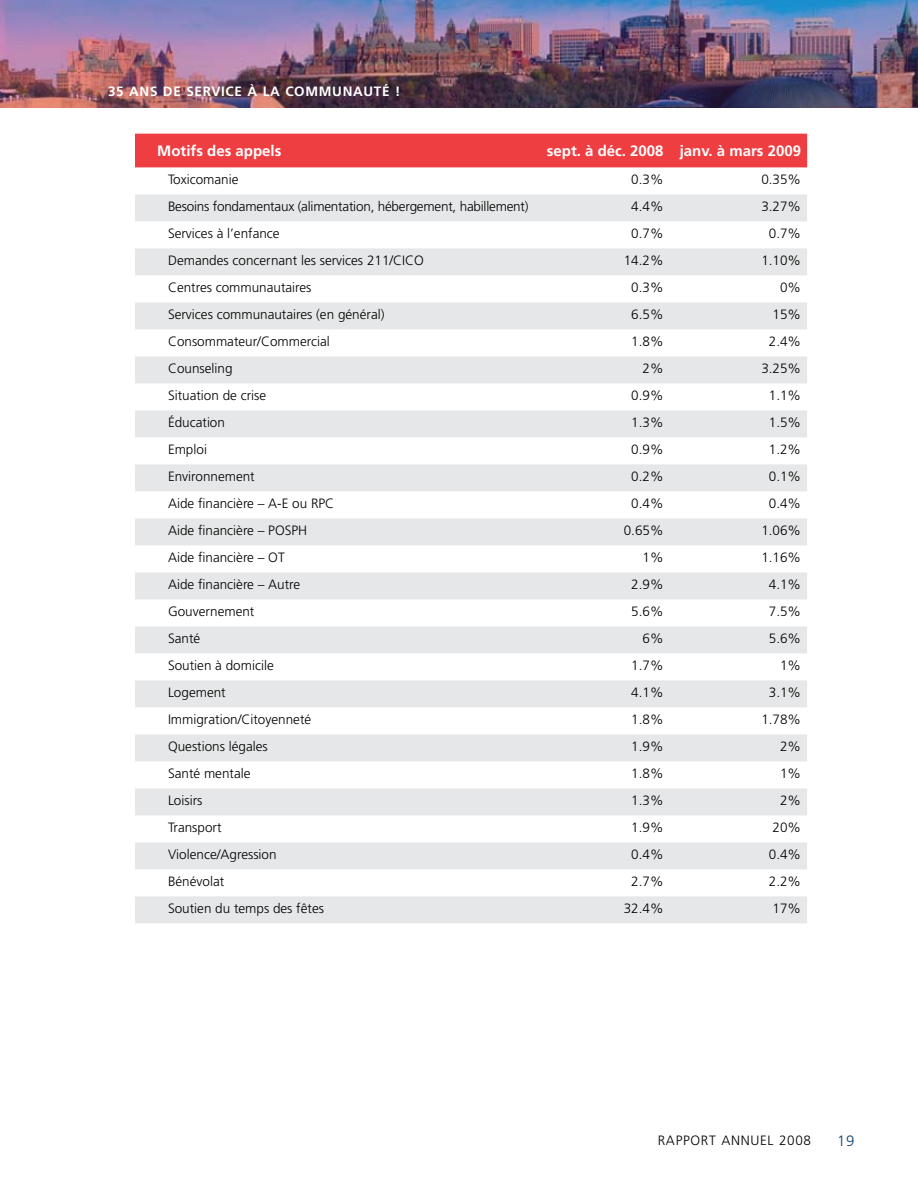
<style>
.page{position:relative;width:918px;height:1188px;background:#fff}
.page>*{position:absolute;margin:0;border:0;box-sizing:border-box;transform-origin:0 0}
.t1{font:700 15px "Frutiger";color:#fff}
.t2{font:300 15px "Frutiger";color:#10426a}
.t3{font:300 13.5px "Frutiger";color:#000}
.t4{font:700 13.5px "Frutiger";letter-spacing:.05em;color:#fff}
.t5{font:300 13.5px "Frutiger";letter-spacing:.05em;color:#000}
</style>
<div class="page">
<img style="left:0;top:0;width:918px;height:108px">
<div style="left:135px;top:134px;width:672px;height:33px;background:#ef3e42"></div>
<svg style="left:135px;top:194px;width:672px;height:729px"></svg>
<p class="t4" style="left:108px;top:83px;width:294px">35 ANS DE SERVICE À LA COMMUNAUTÉ !</p>
<p class="t1" style="left:157px;top:142px;width:126px">MOTIFS DES APPELS</p>
<p class="t1" style="left:547px;top:142px;width:256px">SEPT. À DÉC. 2008 JANV. À MARS 2009</p>
<p class="t3" style="left:168px;top:172px;width:72px">Toxicomanie</p>
<p class="t3" style="left:631px;top:172px;width:34px">0.3%</p>
<p class="t3" style="left:761px;top:172px;width:41px">0.35%</p>
<p class="t3" style="left:168px;top:199px;width:362px">Besoins fondamentaux (alimentation, hébergement, habillement)</p>
<p class="t3" style="left:631px;top:199px;width:34px">4.4%</p>
<p class="t3" style="left:761px;top:199px;width:41px">3.27%</p>
<p class="t3" style="left:168px;top:226px;width:113px">Services à l’enfance</p>
<p class="t3" style="left:631px;top:226px;width:34px">0.7%</p>
<p class="t3" style="left:769px;top:226px;width:34px">0.7%</p>
<p class="t3" style="left:168px;top:253px;width:256px">Demandes concernant les services 211/CICO</p>
<p class="t3" style="left:624px;top:253px;width:41px">14.2%</p>
<p class="t3" style="left:761px;top:253px;width:41px">1.10%</p>
<p class="t3" style="left:168px;top:280px;width:145px">Centres communautaires</p>
<p class="t3" style="left:631px;top:280px;width:34px">0.3%</p>
<p class="t3" style="left:780px;top:280px;width:23px">0%</p>
<p class="t3" style="left:168px;top:307px;width:218px">Services communautaires (en général)</p>
<p class="t3" style="left:631px;top:307px;width:34px">6.5%</p>
<p class="t3" style="left:773px;top:307px;width:30px">15%</p>
<p class="t3" style="left:168px;top:334px;width:163px">Consommateur/Commercial</p>
<p class="t3" style="left:631px;top:334px;width:34px">1.8%</p>
<p class="t3" style="left:769px;top:334px;width:34px">2.4%</p>
<p class="t3" style="left:168px;top:361px;width:66px">Counseling</p>
<p class="t3" style="left:643px;top:361px;width:23px">2%</p>
<p class="t3" style="left:761px;top:361px;width:41px">3.25%</p>
<p class="t3" style="left:168px;top:388px;width:100px">Situation de crise</p>
<p class="t3" style="left:631px;top:388px;width:34px">0.9%</p>
<p class="t3" style="left:769px;top:388px;width:34px">1.1%</p>
<p class="t3" style="left:168px;top:415px;width:59px">Éducation</p>
<p class="t3" style="left:631px;top:415px;width:34px">1.3%</p>
<p class="t3" style="left:769px;top:415px;width:34px">1.5%</p>
<p class="t3" style="left:168px;top:442px;width:41px">Emploi</p>
<p class="t3" style="left:631px;top:442px;width:34px">0.9%</p>
<p class="t3" style="left:769px;top:442px;width:34px">1.2%</p>
<p class="t3" style="left:168px;top:469px;width:88px">Environnement</p>
<p class="t3" style="left:631px;top:469px;width:34px">0.2%</p>
<p class="t3" style="left:769px;top:469px;width:34px">0.1%</p>
<p class="t3" style="left:168px;top:496px;width:168px">Aide financière – A-E ou RPC</p>
<p class="t3" style="left:631px;top:496px;width:34px">0.4%</p>
<p class="t3" style="left:769px;top:496px;width:34px">0.4%</p>
<p class="t3" style="left:168px;top:523px;width:141px">Aide financière – POSPH</p>
<p class="t3" style="left:624px;top:523px;width:41px">0.65%</p>
<p class="t3" style="left:761px;top:523px;width:41px">1.06%</p>
<p class="t3" style="left:168px;top:550px;width:110px">Aide financière – OT</p>
<p class="t3" style="left:643px;top:550px;width:23px">1%</p>
<p class="t3" style="left:761px;top:550px;width:41px">1.16%</p>
<p class="t3" style="left:168px;top:577px;width:134px">Aide financière – Autre</p>
<p class="t3" style="left:631px;top:577px;width:34px">2.9%</p>
<p class="t3" style="left:769px;top:577px;width:34px">4.1%</p>
<p class="t3" style="left:168px;top:604px;width:88px">Gouvernement</p>
<p class="t3" style="left:631px;top:604px;width:34px">5.6%</p>
<p class="t3" style="left:769px;top:604px;width:34px">7.5%</p>
<p class="t3" style="left:168px;top:631px;width:34px">Santé</p>
<p class="t3" style="left:643px;top:631px;width:23px">6%</p>
<p class="t3" style="left:769px;top:631px;width:34px">5.6%</p>
<p class="t3" style="left:168px;top:658px;width:107px">Soutien à domicile</p>
<p class="t3" style="left:631px;top:658px;width:34px">1.7%</p>
<p class="t3" style="left:780px;top:658px;width:23px">1%</p>
<p class="t3" style="left:168px;top:685px;width:59px">Logement</p>
<p class="t3" style="left:631px;top:685px;width:34px">4.1%</p>
<p class="t3" style="left:769px;top:685px;width:34px">3.1%</p>
<p class="t3" style="left:168px;top:712px;width:145px">Immigration/Citoyenneté</p>
<p class="t3" style="left:631px;top:712px;width:34px">1.8%</p>
<p class="t3" style="left:761px;top:712px;width:41px">1.78%</p>
<p class="t3" style="left:168px;top:739px;width:101px">Questions légales</p>
<p class="t3" style="left:631px;top:739px;width:34px">1.9%</p>
<p class="t3" style="left:780px;top:739px;width:23px">2%</p>
<p class="t3" style="left:168px;top:766px;width:84px">Santé mentale</p>
<p class="t3" style="left:631px;top:766px;width:34px">1.8%</p>
<p class="t3" style="left:780px;top:766px;width:23px">1%</p>
<p class="t3" style="left:168px;top:793px;width:36px">Loisirs</p>
<p class="t3" style="left:631px;top:793px;width:34px">1.3%</p>
<p class="t3" style="left:780px;top:793px;width:23px">2%</p>
<p class="t3" style="left:168px;top:820px;width:55px">Transport</p>
<p class="t3" style="left:631px;top:820px;width:34px">1.9%</p>
<p class="t3" style="left:773px;top:820px;width:30px">20%</p>
<p class="t3" style="left:168px;top:847px;width:110px">Violence/Agression</p>
<p class="t3" style="left:631px;top:847px;width:34px">0.4%</p>
<p class="t3" style="left:769px;top:847px;width:34px">0.4%</p>
<p class="t3" style="left:168px;top:874px;width:58px">Bénévolat</p>
<p class="t3" style="left:631px;top:874px;width:34px">2.7%</p>
<p class="t3" style="left:769px;top:874px;width:34px">2.2%</p>
<p class="t3" style="left:168px;top:901px;width:158px">Soutien du temps des fêtes</p>
<p class="t3" style="left:624px;top:901px;width:41px">32.4%</p>
<p class="t3" style="left:773px;top:901px;width:30px">17%</p>
<p class="t5" style="left:658px;top:1132px;width:155px">Rapport annuel 2008</p>
<p class="t2" style="left:837px;top:1132px;width:19px">19</p>
</div>
